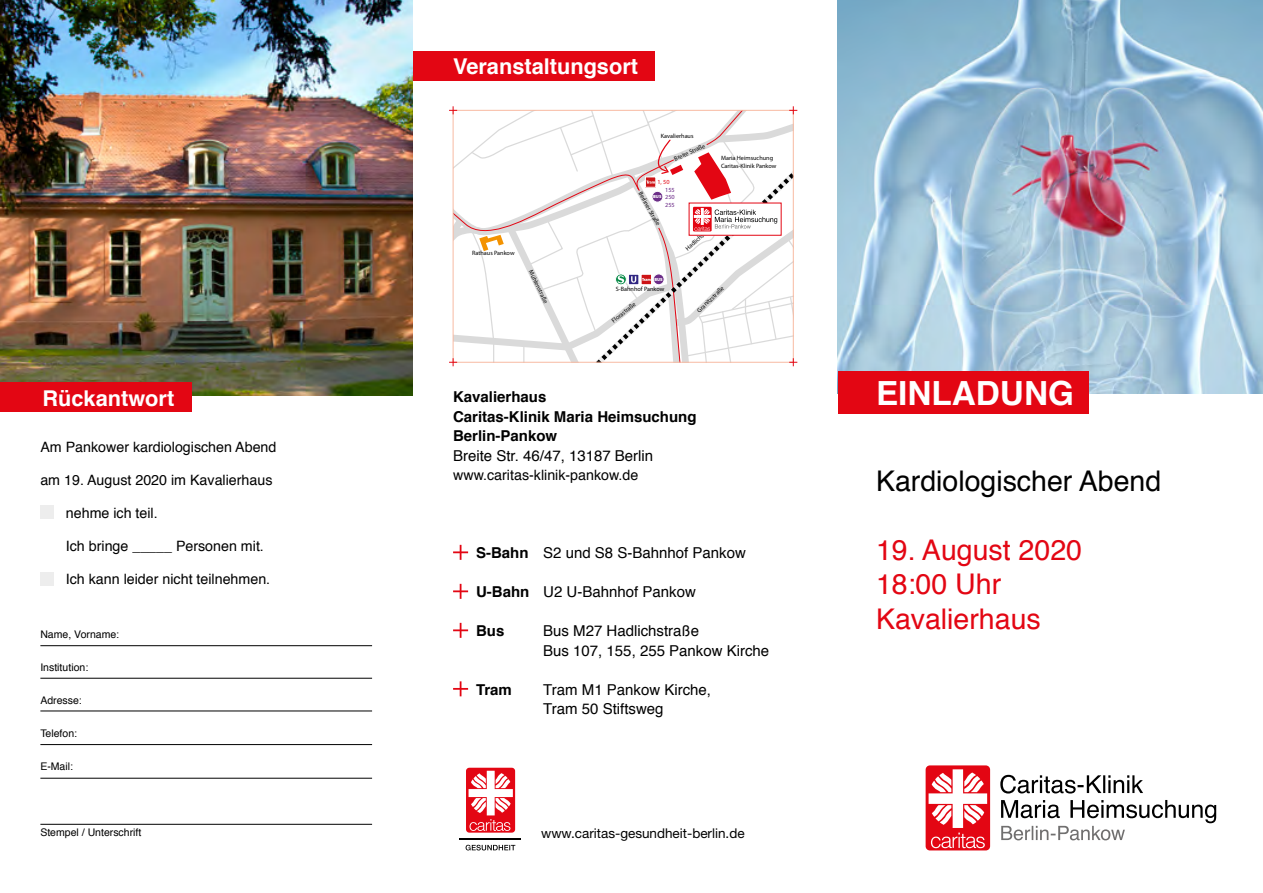
<style>
.page{position:relative;width:1263px;height:893px;background:#fff}
.page>*{position:absolute;margin:0;border:0;box-sizing:border-box;transform-origin:0 0}
.t1{font:700 33.3px "Helvetica";color:#fff}
.t2{font:28.5px/34.5px "Helvetica";color:#e30613}
.t3{font:28.5px "Helvetica";color:#000}
.t4{font:700 21.75px "Helvetica";color:#fff}
.t5{font:15px/19.5px "Helvetica";color:#000}
.t6{font:700 15px/19.5px "Helvetica";color:#000}
.t7{font:14.25px "Helvetica";color:#000}
.t8{font:13.5px "Helvetica Neue";color:#000}
.t9{font:10.5px "Helvetica";color:#000}
.t10{font:6.15px/7.5px "Myriad Pro";color:#000}
.t11{font:6.15px/7.5px "Myriad Pro";color:#662383;text-align:justify}
.t12{font:6.15px "Myriad Pro";color:#e30613}
.t13{font:900 4.5px "Myriad Pro";color:#fff}
</style>
<div class="page">
<div style="left:926px;top:765px;width:64px;height:85px;background:#e30613;border-radius:4px"></div>
<svg style="left:928px;top:769px;width:59px;height:79px"></svg>
<svg style="left:1000px;top:775px;width:216px;height:65px"></svg>
<img style="left:838px;top:0;width:425px;height:393px">
<div style="left:466px;top:768px;width:49px;height:65px;background:#e30613;border-radius:3px"></div>
<svg style="left:468px;top:771px;width:45px;height:60px"></svg>
<svg style="left:466px;top:845px;width:49px;height:5px"></svg>
<hr style="left:459px;top:839px;width:61px;height:1px;background:#000">
<div style="left:398px;top:51px;width:257px;height:30px;background:#e30613"></div>
<svg style="left:449px;top:106px;width:348px;height:260px"></svg>
<svg style="left:453px;top:545px;width:15px;height:15px"></svg>
<svg style="left:453px;top:584px;width:15px;height:15px"></svg>
<svg style="left:453px;top:681px;width:15px;height:15px"></svg>
<svg style="left:453px;top:623px;width:15px;height:15px"></svg>
<div style="left:838px;top:372px;width:251px;height:42px;background:#e30613"></div>
<img style="left:0;top:0;width:412px;height:395px">
<div style="left:40px;top:506px;width:14px;height:13px;background:#ededed"></div>
<div style="left:40px;top:573px;width:14px;height:13px;background:#ededed"></div>
<hr style="left:40px;top:645px;width:332px;height:1px;background:#000">
<hr style="left:40px;top:678px;width:332px;height:1px;background:#000">
<hr style="left:40px;top:711px;width:332px;height:1px;background:#000">
<hr style="left:40px;top:744px;width:332px;height:1px;background:#000">
<hr style="left:40px;top:778px;width:332px;height:1px;background:#000">
<hr style="left:40px;top:824px;width:332px;height:1px;background:#000">
<div style="left:0;top:383px;width:191px;height:29px;background:#e30613"></div>
<h3 class="t4" style="left:43px;top:380px;width:133px">Rückantwort</h3>
<p class="t7" style="left:40px;top:436px;width:238px">Am Pankower kardiologischen Abend</p>
<p class="t7" style="left:40px;top:469px;width:234px">am 19. August 2020 im Kavalierhaus</p>
<p class="t7" style="left:66px;top:502px;width:93px">nehme ich teil.</p>
<p class="t7" style="left:66px;top:535px;width:200px">Ich bringe _____ Personen mit.</p>
<p class="t7" style="left:66px;top:568px;width:206px">Ich kann leider nicht teilnehmen.</p>
<p class="t9" style="left:40px;top:626px;width:80px">Name, Vorname:</p>
<p class="t9" style="left:40px;top:659px;width:49px">Institution:</p>
<p class="t9" style="left:40px;top:692px;width:43px">Adresse:</p>
<p class="t9" style="left:40px;top:725px;width:38px">Telefon:</p>
<p class="t9" style="left:40px;top:758px;width:34px">E-Mail:</p>
<p class="t9" style="left:40px;top:824px;width:102px">Stempel / Unterschrift</p>
<h3 class="t4" style="left:453px;top:49px;width:186px">Veranstaltungsort</h3>
<p class="t10" style="left:661px;top:132px;width:34px">Kavalierhaus</p>
<p class="t10" style="left:673px;top:155px;width:34px;rotate:-23deg">Breite Straße</p>
<p class="t10" style="left:721px;top:154px;width:57px">Maria Heimsuchung<br>Caritas-Klinik Pankow</p>
<p class="t10" style="left:472px;top:249px;width:44px">Rathaus Pankow</p>
<p class="t10" style="left:534px;top:269px;width:37px;rotate:64deg">Mühlenstraße</p>
<p class="t12" style="left:657px;top:178px;width:14px">1, 50</p>
<p class="t11" style="left:665px;top:186px;width:11px">155<br>250<br>255</p>
<p class="t10" style="left:643px;top:190px;width:40px;rotate:61deg">Berliner Straße</p>
<p class="t13" style="left:653px;top:194px;width:10px">BUS</p>
<p class="t10" style="left:684px;top:246px;width:37px;rotate:-41deg">Hadlichstraße</p>
<p class="t13" style="left:654px;top:276px;width:10px">BUS</p>
<p class="t10" style="left:616px;top:286px;width:50px">S-Bahnhof Pankow</p>
<p class="t10" style="left:610px;top:318px;width:30px;rotate:-39deg">Florastraße</p>
<p class="t10" style="left:695px;top:308px;width:36px;rotate:-44deg">Granitzstraße</p>
<p class="t6" style="left:453px;top:387px;width:245px">Kavalierhaus<br>Caritas-Klinik Maria Heimsuchung<br>Berlin-Pankow</p>
<p class="t5" style="left:453px;top:446px;width:202px">Breite Str. 46/47, 13187 Berlin</p>
<p class="t7" style="left:453px;top:464px;width:187px">www.caritas-klinik-pankow.de</p>
<p class="t6" style="left:476px;top:543px;width:54px">S-Bahn</p>
<p class="t6" style="left:476px;top:582px;width:55px">U-Bahn</p>
<p class="t6" style="left:476px;top:621px;width:30px">Bus</p>
<p class="t6" style="left:476px;top:680px;width:37px">Tram</p>
<p class="t5" style="left:543px;top:543px;width:204px">S2 und S8 S-Bahnhof Pankow</p>
<p class="t5" style="left:543px;top:582px;width:154px">U2 U-Bahnhof Pankow</p>
<p class="t5" style="left:543px;top:621px;width:227px">Bus M27 Hadlichstraße<br>Bus 107, 155, 255 Pankow Kirche</p>
<p class="t5" style="left:543px;top:680px;width:169px">Tram M1 Pankow Kirche,<br>Tram 50 Stiftsweg</p>
<p class="t8" style="left:541px;top:825px;width:205px">www.caritas-gesundheit-berlin.de</p>
<h1 class="t1" style="left:876px;top:366px;width:199px">EINLADUNG</h1>
<h2 class="t3" style="left:876px;top:459px;width:287px">Kardiologischer Abend</h2>
<h2 class="t2" style="left:876px;top:533px;width:208px">19. August 2020<br>18:00 Uhr<br>Kavalierhaus</h2>
</div>
